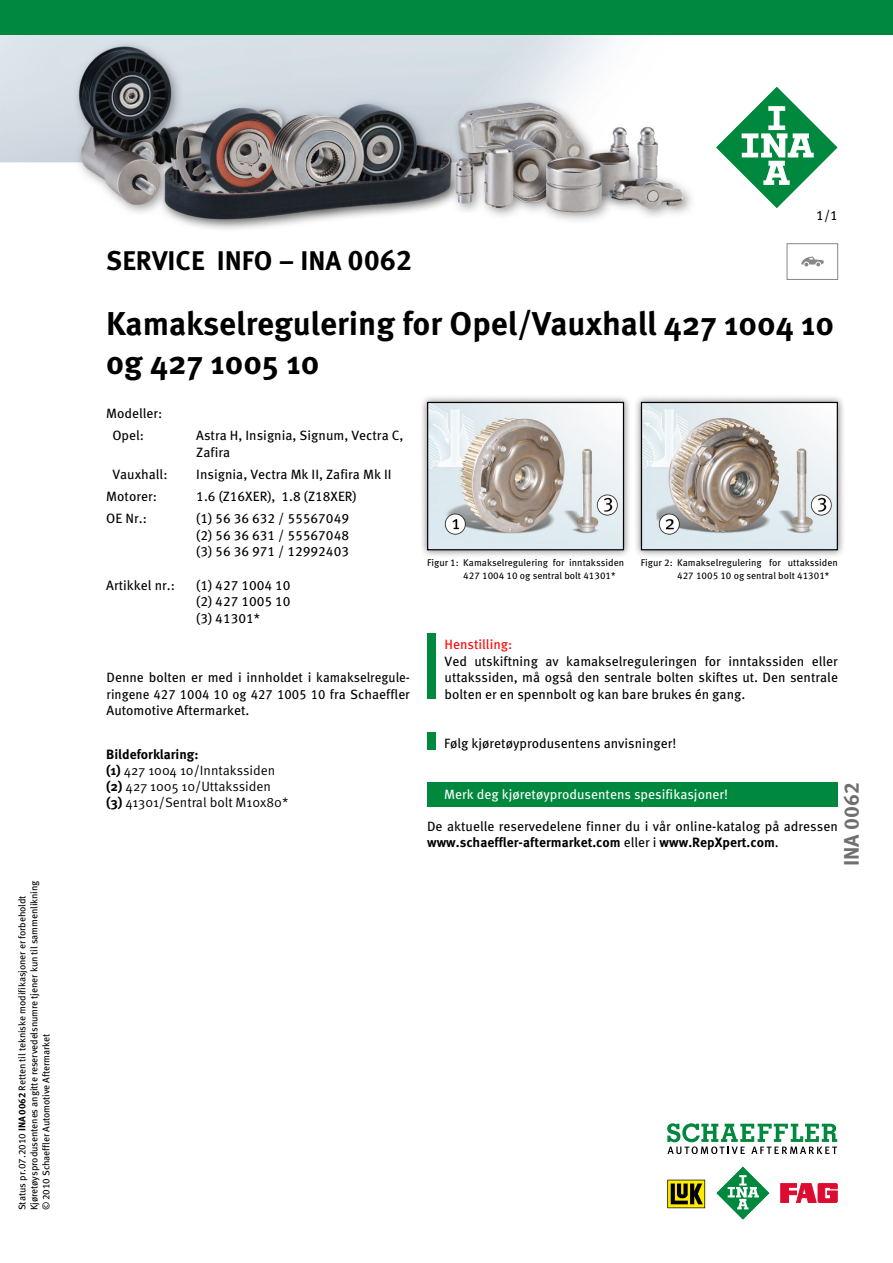
<style>
.page{position:relative;width:893px;height:1263px;background:#fff}
.page>*{position:absolute;margin:0;border:0;box-sizing:border-box;transform-origin:0 0}
.t1{font:700 33px/39.6px "Meta Pro";color:#000}
.t2{font:700 27px "Meta Pro";color:#000}
.t3{font:700 21px "Meta Pro";color:#706f6f}
.t4{font:13.5px/16.5px "Meta Pro";color:#000;text-align:justify}
.t5{font:13.5px/16.2px "Meta Pro Norm";color:#000}
.t6{font:13.5px "Meta Pro";color:#fff}
.t7{font:700 13.5px "Meta Pro";color:#000}
.t8{font:13.5px "Meta Pro";color:#f00}
.t9{font:9.75px/12px "Meta Pro";letter-spacing:-.01em;color:#000}
.s1{font-weight:700}
.s2{font-size:28.5px}
.s3{font-family:"Meta Pro";font-weight:700}
</style>
<div class="page">
<div style="left:419px;top:394px;width:213px;height:164px;background:#000;opacity:.5"></div>
<img style="left:429px;top:404px;width:193px;height:144px">
<div style="left:427px;top:402px;width:197px;height:148px;border:1px solid #000001"></div>
<div style="left:633px;top:394px;width:213px;height:164px;background:#000;opacity:.5"></div>
<img style="left:643px;top:404px;width:193px;height:144px">
<div style="left:641px;top:402px;width:197px;height:148px;border:1px solid #000001"></div>
<div style="left:428px;top:633px;width:8px;height:66px;background:#00893e"></div>
<div style="left:427px;top:782px;width:411px;height:25px;background:#00893e"></div>
<div style="left:427px;top:732px;width:9px;height:17px;background:#00893e"></div>
<img style="left:0;top:34px;width:893px;height:195px">
<svg style="left:667px;top:1180px;width:38px;height:28px"></svg>
<svg style="left:781px;top:1183px;width:56px;height:19px"></svg>
<svg style="left:716px;top:1166px;width:54px;height:54px"></svg>
<svg style="left:667px;top:1123px;width:170px;height:31px"></svg>
<svg style="left:715px;top:85px;width:124px;height:124px"></svg>
<div style="left:0;top:0;width:893px;height:34px;background:#00893e"></div>
<div style="left:787px;top:243px;width:51px;height:37px;border:1px solid #878787"></div>
<svg style="left:801px;top:257px;width:23px;height:9px"></svg>
<p class="t9" style="left:15px;top:1210px;width:332px;rotate:-90deg">Status pr.07.2010 <span class="s1">INA 0062</span> Retten til tekniske modifikasjoner er forbeholdt<br>Kjøretøysprodusentenes angitte reservedelsnumre tjener kun til sammenlikning © 2010 Schaeffler Automotive Aftermarket</p>
<h2 class="t2" style="left:106px;top:239px;width:308px">SERVICE INFO – INA <span class="s2">0062</span></h2>
<p class="t4" style="left:816px;top:206px;width:23px">1/1</p>
<h1 class="t1" style="left:106px;top:301px;width:729px">Kamakselregulering for Opel/Vauxhall 427 1004 10 og 427 1005 10</h1>
<p class="t4" style="left:112px;top:401px;width:52px;line-height:22.2px;text-indent:-6px">Modeller:<br>Opel:</p>
<p class="t4" style="left:196px;top:426px;width:209px">Astra H, Insignia, Signum, Vectra C,<br>Zafira</p>
<p class="t4" style="left:112px;top:465px;width:57px">Vauxhall:</p>
<p class="t4" style="left:196px;top:465px;width:197px">Insignia, Vectra Mk II, Zafira Mk II</p>
<p class="t4" style="left:106px;top:487px;width:52px">Motorer:</p>
<p class="t4" style="left:196px;top:487px;width:162px">1.6 (Z16XER), 1.8 (Z18XER)</p>
<p class="t4" style="left:106px;top:509px;width:42px">OE Nr.:</p>
<p class="t4" style="left:196px;top:509px;width:154px">(1) 56 36 632 / 55567049 (2) 56 36 631 / 55567048 (3) 56 36 971 / 12992403</p>
<p class="t4" style="left:106px;top:576px;width:70px">Artikkel nr.:</p>
<p class="t4" style="left:196px;top:576px;width:96px">(1) 427 1004 10 (2) 427 1005 10 (3) 41301*</p>
<p class="t4" style="left:107px;top:668px;width:305px">Denne bolten er med i innholdet i kamakselregule&shy;ringene 427 1004 10 og 427 1005 10 fra Schaeffler Automotive Aftermarket.</p>
<p class="t7" style="left:106px;top:743px;width:94px">Bildeforklaring:</p>
<p class="t5" style="left:106px;top:761px;width:184px"><span class="s3">(1)</span> 427 1004 10/Inntakssiden <span class="s3">(2)</span> 427 1005 10/Uttakssiden <span class="s3">(3)</span> 41301/Sentral bolt M10x80*</p>
<p class="t9" style="left:463px;top:556px;width:162px;line-height:12.8px;text-indent:-36px">Figur 1: Kamakselregulering for inntakssiden<br>427 1004 10 og sentral bolt 41301*</p>
<p class="t9" style="left:677px;top:556px;width:162px;line-height:12.8px;text-indent:-36px">Figur 2: Kamakselregulering for uttakssiden<br>427 1005 10 og sentral bolt 41301*</p>
<p class="t8" style="left:445px;top:634px;width:69px">Henstilling:</p>
<p class="t4" style="left:445px;top:652px;width:395px">Ved utskiftning av kamakselreguleringen for inntakssiden eller uttakssiden, må også den sentrale bolten skiftes ut. Den sentrale bolten er en spennbolt og kan bare brukes én gang.</p>
<p class="t4" style="left:444px;top:734px;width:234px">Følg kjøretøyprodusentens anvisninger!</p>
<h3 class="t3" style="left:835px;top:866px;width:86px;rotate:-90deg">INA 0062</h3>
<p class="t6" style="left:444px;top:784px;width:285px">Merk deg kjøretøyprodusentens spesifikasjoner!</p>
<p class="t4" style="left:427px;top:817px;width:412px">De aktuelle reservedelene finner du i vår online-katalog på adressen <span class="s1">www.schaeffler-aftermarket.com</span> eller i <span class="s1">www.RepXpert.com</span>.</p>
</div>
